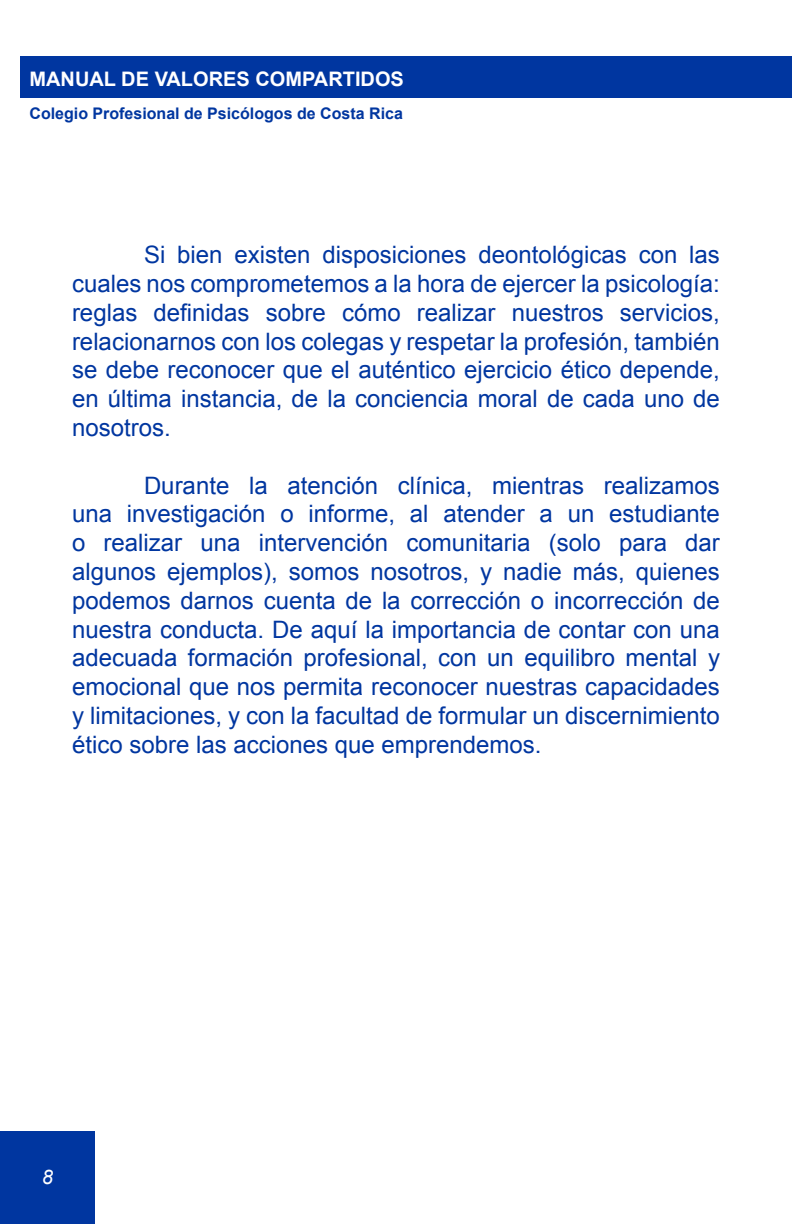
<style>
.page{position:relative;width:792px;height:1224px;background:#fff}
.page>*{position:absolute;margin:0;border:0;box-sizing:border-box;transform-origin:0 0}
.t1{font:24px/28.8px "Arial";color:#0036a0;text-align:justify}
.t2{font:700 20px "Arial";color:#fff}
.t3{font:italic 20px "Arial";color:#fff}
.t4{font:700 16px "Arial";color:#0036a0}
</style>
<div class="page">
<div style="left:0;top:1132px;width:95px;height:92px;background:#0036a0"></div>
<div style="left:21px;top:56px;width:771px;height:42px;background:#0036a0"></div>
<p class="t2" style="left:29px;top:65px;width:376px">MANUAL DE VALORES COMPARTIDOS</p>
<p class="t4" style="left:29px;top:102px;width:375px">Colegio Profesional de Psicólogos de Costa Rica</p>
<p class="t1" style="left:72px;top:240px;width:650px;text-indent:72px">Si bien existen disposiciones deontológicas con las cuales nos comprometemos a la hora de ejercer la psicología: reglas definidas sobre cómo realizar nuestros servicios, relacionarnos con los colegas y respetar la profesión, también se debe reconocer que el auténtico ejercicio ético depende, en última instancia, de la conciencia moral de cada uno de nosotros.</p>
<p class="t1" style="left:72px;top:471px;width:650px;text-indent:72px">Durante la atención clínica, mientras realizamos una investigación o informe, al atender a un estudiante o realizar una intervención comunitaria (solo para dar algunos ejemplos), somos nosotros, y nadie más, quienes podemos darnos cuenta de la corrección o incorrección de nuestra conducta. De aquí la importancia de contar con una adecuada formación profesional, con un equilibro mental y emocional que nos permita reconocer nuestras capacidades y limitaciones, y con la facultad de formular un discernimiento ético sobre las acciones que emprendemos.</p>
<p class="t3" style="left:42px;top:1164px;width:13px">8</p>
</div>
